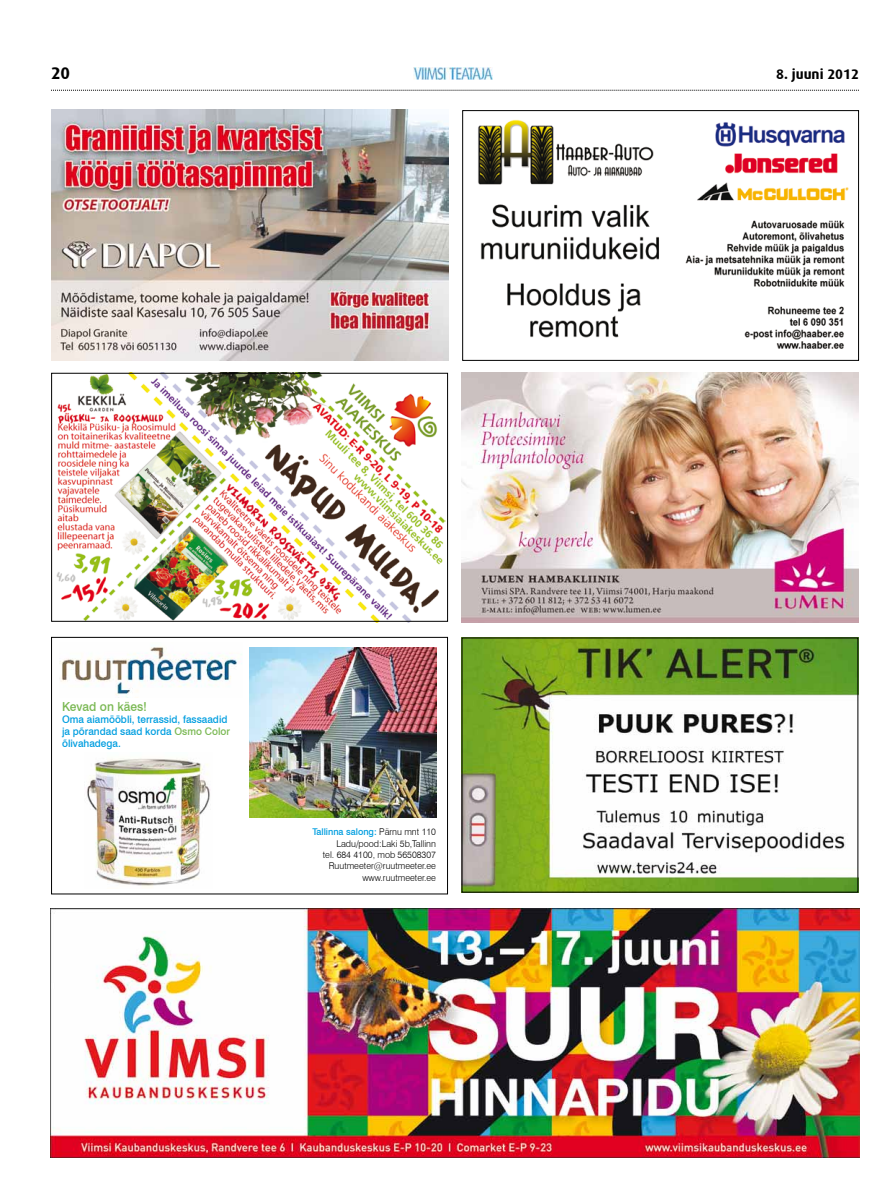
<style>
.page{position:relative;width:893px;height:1191px;background:#fff}
.page>*{position:absolute;margin:0;border:0;box-sizing:border-box;transform-origin:0 0}
.t1{font:700 17px "Dax";color:#000}
.t2{font:700 14px "Dax";color:#000}
.t3{font:500 12.4px "Swiss 721 BT";color:#7ab853}
.t4{font:500 10.4px/12.1px "Swiss 721 BT";color:#009ee0}
.t5{font:300 9.3px/11.4px "Swiss 721 BT";color:#000;text-align:right}
.s1{color:#7ab853}
.s2{font-weight:500;color:#009ee0}
</style>
<div class="page">
<img style="left:478px;top:119px;width:371px;height:230px">
<svg style="left:51px;top:90px;width:808px;height:1px"></svg>
<img style="left:413px;top:68px;width:79px;height:11px">
<img style="left:250px;top:647px;width:186px;height:170px">
<img style="left:59px;top:647px;width:183px;height:50px">
<img style="left:87px;top:758px;width:123px;height:129px">
<div style="left:51px;top:637px;width:397px;height:257px;border:1px solid #000"></div>
<img style="left:54px;top:375px;width:391px;height:247px">
<div style="left:51px;top:373px;width:397px;height:248px;border:1px solid #000"></div>
<img style="left:462px;top:372px;width:397px;height:250px">
<div style="left:462px;top:110px;width:397px;height:251px;border:1px solid #000"></div>
<img style="left:52px;top:110px;width:396px;height:250px">
<img style="left:462px;top:639px;width:396px;height:254px">
<img style="left:51px;top:908px;width:808px;height:249px">
<h1 class="t1" style="left:51px;top:64px;width:21px">20</h1>
<h2 class="t2" style="left:776px;top:66px;width:84px">8. juuni 2012</h2>
<h3 class="t3" style="left:62px;top:699px;width:87px">Kevad on käes!</h3>
<p class="t4" style="left:62px;top:713px;width:169px">Oma aiamööbli, terrassid, fassaadid ja põrandad saad korda <span class="s1">Osmo Color </span>õlivahadega.</p>
<p class="t5" style="left:312px;top:826px;width:125px"><span class="s2">Tallinna salong:</span> Pärnu mnt 110<br>Ladu/pood:Laki 5b,Tallinn<br>tel. 684 4100, mob 56508307<br>Ruutmeeter@ruutmeeter.ee www.ruutmeeter.ee</p>
</div>
